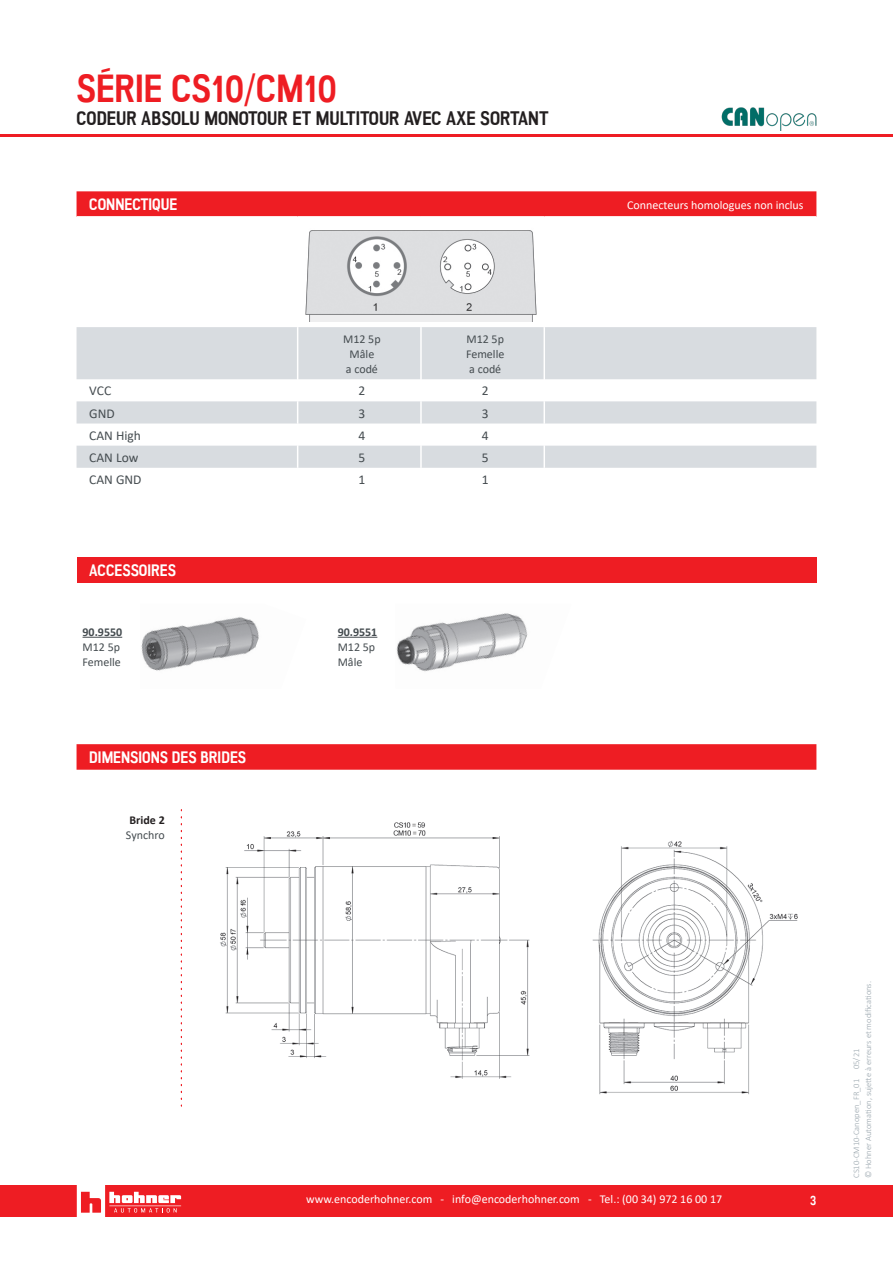
<style>
.page{position:relative;width:893px;height:1263px;background:#fff}
.page>*{position:absolute;margin:0;border:0;box-sizing:border-box;transform-origin:0 0}
.SERIE{font:700 39px "Akazan";color:#ee1d23}
.SUBTÍTULO{font:700 19.5px "Akazan";color:#231f20}
.TÍTULO{font:700 16.5px "Akazan";color:#fff}
.Texto{font:13.5px "Calibri";color:#454c50}
.t1{font:700 13.5px "Akazan";color:#fff}
.TÍTULO-nota{font:12px "Calibri";color:#fff}
.Texto-2{font:12px "Calibri";color:#454c50}
.Texto-3{font:700 12px "Calibri";color:#454c50}
.Dimensiones{font:12px "Calibri";color:#454c50}
.Dimensiones-2{font:700 12px "Calibri";color:#231f20}
.Versión{font:300 8.55px "Calibri";color:#97a3ab}
</style>
<div class="page">
<hr style="left:0;top:134px;width:893px;height:2px;background:#ee1d23">
<div style="left:0;top:1185px;width:893px;height:31px;background:#ee1d23"></div>
<svg style="left:77px;top:1185px;width:104px;height:32px"></svg>
<div style="left:77px;top:191px;width:739px;height:25px;background:#ee1d23"></div>
<svg style="left:77px;top:327px;width:739px;height:141px;fill:#d8dce0"></svg>
<hr style="left:297px;top:327px;width:1px;height:52px;background:#fff">
<hr style="left:420px;top:327px;width:2px;height:52px;background:#fff">
<hr style="left:544px;top:327px;width:1px;height:52px;background:#fff">
<hr style="left:420px;top:379px;width:2px;height:22px;background:#fff">
<hr style="left:420px;top:401px;width:2px;height:22px;background:#fff">
<hr style="left:420px;top:423px;width:2px;height:23px;background:#fff">
<hr style="left:420px;top:446px;width:2px;height:22px;background:#fff">
<svg style="left:297px;top:379px;width:1px;height:89px"></svg>
<svg style="left:544px;top:379px;width:1px;height:89px"></svg>
<img style="left:305px;top:230px;width:232px;height:91px">
<svg style="left:77px;top:744px;width:739px;height:26px;background:#ee2127"></svg>
<svg style="left:181px;top:809px;width:1px;height:298px"></svg>
<img style="left:220px;top:822px;width:578px;height:273px">
<img style="left:721px;top:107px;width:95px;height:23px">
<div style="left:77px;top:557px;width:739px;height:26px;background:#ee1d23"></div>
<hr style="left:83px;top:637px;width:39px;height:1px;background:#454c50">
<img style="left:141px;top:617px;width:118px;height:54px">
<hr style="left:338px;top:637px;width:39px;height:1px;background:#454c50">
<img style="left:396px;top:613px;width:132px;height:59px">
<p class="SERIE" style="left:77px;top:67px;width:262px">SÉRIE CS10/CM10</p>
<p class="SUBTÍTULO" style="left:77px;top:108px;width:474px">CODEUR ABSOLU MONOTOUR ET MULTITOUR AVEC AXE SORTANT</p>
<p class="TÍTULO" style="left:89px;top:195px;width:89px">CONNECTIQUE</p>
<p class="TÍTULO-nota" style="left:627px;top:196px;width:178px">Connecteurs homologues non inclus</p>
<p class="Texto-2" style="left:343px;top:330px;width:39px">M12 5p</p>
<p class="Texto-2" style="left:350px;top:345px;width:26px">Mâle</p>
<p class="Texto-2" style="left:346px;top:360px;width:34px">a codé</p>
<p class="Texto-2" style="left:466px;top:330px;width:39px">M12 5p</p>
<p class="Texto-2" style="left:466px;top:345px;width:40px">Femelle</p>
<p class="Texto-2" style="left:469px;top:360px;width:34px">a codé</p>
<p class="Texto" style="left:89px;top:381px;width:23px">VCC</p>
<p class="Texto" style="left:358px;top:381px;width:8px">2</p>
<p class="Texto" style="left:482px;top:381px;width:8px">2</p>
<p class="Texto" style="left:89px;top:404px;width:27px">GND</p>
<p class="Texto" style="left:358px;top:404px;width:8px">3</p>
<p class="Texto" style="left:482px;top:404px;width:8px">3</p>
<p class="Texto" style="left:89px;top:426px;width:53px">CAN High</p>
<p class="Texto" style="left:358px;top:426px;width:8px">4</p>
<p class="Texto" style="left:482px;top:426px;width:8px">4</p>
<p class="Texto" style="left:89px;top:448px;width:51px">CAN Low</p>
<p class="Texto" style="left:358px;top:448px;width:8px">5</p>
<p class="Texto" style="left:482px;top:448px;width:8px">5</p>
<p class="Texto" style="left:89px;top:470px;width:54px">CAN GND</p>
<p class="Texto" style="left:358px;top:470px;width:8px">1</p>
<p class="Texto" style="left:482px;top:470px;width:8px">1</p>
<p class="TÍTULO" style="left:89px;top:561px;width:88px">ACCESSOIRES</p>
<p class="Texto-3" style="left:83px;top:623px;width:41px">90.9550</p>
<p class="Texto-2" style="left:83px;top:638px;width:39px">M12 5p</p>
<p class="Texto-2" style="left:83px;top:653px;width:40px">Femelle</p>
<p class="TÍTULO" style="left:89px;top:748px;width:158px">DIMENSIONS DES BRIDES</p>
<p class="Dimensiones-2" style="left:130px;top:811px;width:37px">Bride 2</p>
<p class="Dimensiones" style="left:126px;top:827px;width:40px">Synchro</p>
<p class="Texto-3" style="left:338px;top:623px;width:41px">90.9551</p>
<p class="Texto-2" style="left:338px;top:638px;width:39px">M12 5p</p>
<p class="Texto-2" style="left:338px;top:653px;width:26px">Mâle</p>
<p class="TÍTULO-nota" style="left:306px;top:1191px;width:418px">www.encoderhohner.com - info@encoderhohner.com - Tel.: (00 34) 972 16 00 17</p>
<p class="t1" style="left:810px;top:1193px;width:8px">3</p>
<p class="Versión" style="left:863px;top:1178px;width:198px;rotate:-90deg">© Hohner Automation, sujette à erreurs et modifications.</p>
<p class="Versión" style="left:851px;top:1178px;width:131px;rotate:-90deg">CS10-CM10-Canopen_FR_01 05/21</p>
</div>
